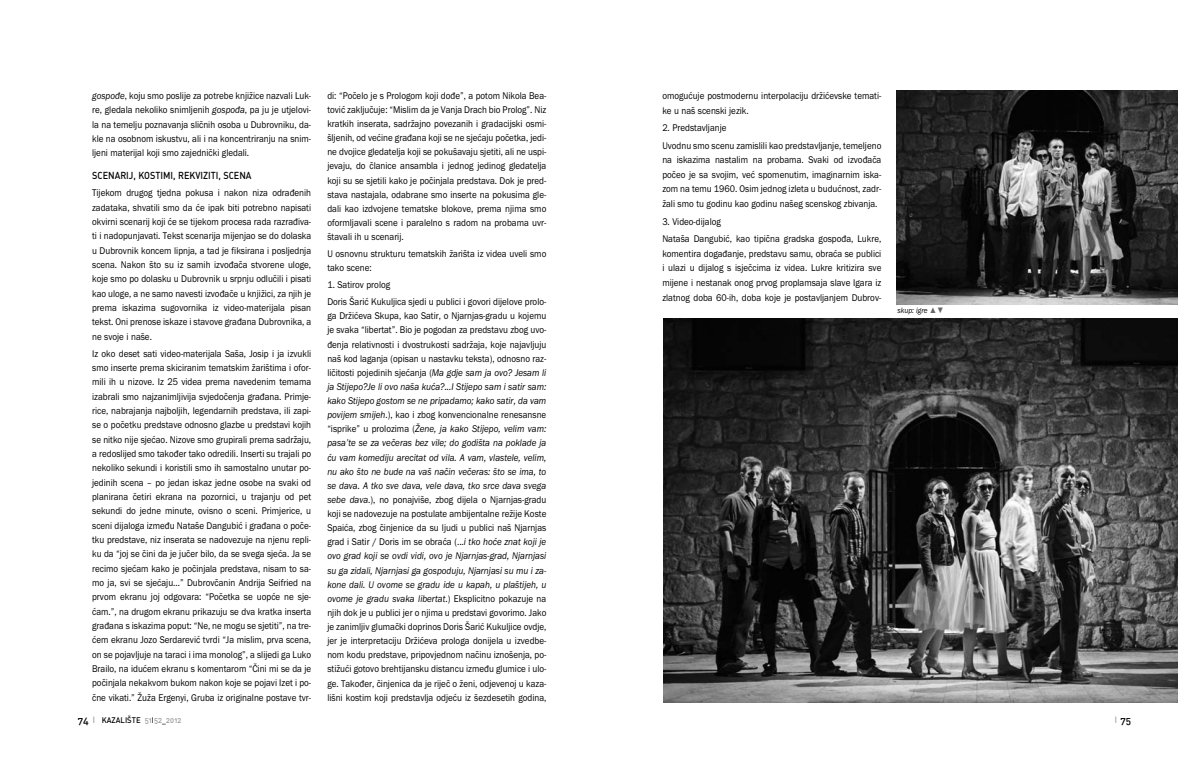
<style>
.page{position:relative;width:1178px;height:777px;background:#fff}
.page>*{position:absolute;margin:0;border:0;box-sizing:border-box;transform-origin:0 0}
.t1{font:10.05px/14.2px "Franklin Gothic";color:#000;text-align:justify;scale:.9 1}
.t2{font:10.05px "DIN Medium Rounded";color:#000;scale:.9 1}
.t3{font:10.05px "DIN Medium Rounded";color:#000}
.t4{font:8.1px "DIN Medium Rounded";color:#000;scale:.95 1}
.t5{font:italic 8.1px "Franklin Gothic";color:#000;scale:.9 1}
.s1{font-style:italic}
.s2{font-size:10.05px}
.s3{font-size:9px;color:#969696}
.s4{color:#999}
.s5{color:#666}
</style>
<div class="page">
<img style="left:896px;top:91px;width:281px;height:213px">
<img style="left:663px;top:319px;width:514px;height:384px">
<p class="t1" style="left:92px;top:89px;width:245px"><span class="s1">gospođe</span>, koju smo poslije za potrebe knjižice nazvali Luk - re, gledala nekoliko snimljenih <span class="s1">gospođa</span>, pa ju je utjelovi&shy;la na temelju poznavanja sličnih osoba u Dubrovniku, da - kle na osobnom iskustvu, ali i na koncentriranju na snim&shy;ljeni materijal koji smo zajednički gledali.</p>
<p class="t2" style="left:92px;top:170px;width:179px">SCENARIJ, KOSTIMI, REKVIZITI, SCENA</p>
<p class="t1" style="left:92px;top:186px;width:245px">Tijekom drugog tjedna pokusa i nakon niza odrađenih zadataka, shvatili smo da će ipak biti potrebno napisati okvirni scenarij koji će se tijekom procesa rada razrađiva&shy;ti i nadopunjavati. Tekst scenarija mijenjao se do dolaska u Dubrovnik koncem lipnja, a tad je fiksirana i posljednja scena. Nakon što su iz samih izvođača stvorene uloge, koje smo po dolasku u Dubrovnik u srpnju odlučili i pisati kao uloge, a ne samo navesti izvođače u knjižici, za njih je prema iskazima sugovornika iz video-materijala pisan tekst. Oni prenose iskaze i stavove građana Dubrovnika, a ne svoje i naše.</p>
<p class="t1" style="left:92px;top:347px;width:245px">Iz oko deset sati video-materijala Saša, Josip i ja izvukli smo inserte prema skiciranim tematskim žarištima i ofor&shy;mili ih u nizove. Iz 25 videa prema navedenim temama iza brali smo najzanimljivija svjedočenja građana. Primje - rice, nabrajanja najboljih, legendarnih predstava, ili zapi&shy;se o početku predstave odnosno glazbe u predstavi kojih se nitko nije sjećao. Nizove smo grupirali prema sadržaju, a redoslijed smo također tako odredili. Inserti su trajali po nekoliko sekundi i koristili smo ih samostalno unutar po - jedinih scena – po jedan iskaz jedne osobe na svaki od planirana četiri ekrana na pozornici, u trajanju od pet sekundi do jedne minute, ovisno o sceni. Primjerice, u sceni dijaloga između Nataše Dangubić i građana o poče&shy;tku predstave, niz inserata se nadovezuje na njenu repli&shy;ku da “joj se čini da je jučer bilo, da se svega sjeća. Ja se recimo sjećam kako je počinjala predstava, nisam to sa - mo ja, svi se sjećaju...” Dubrovčanin Andrija Seifried na prvom ekranu joj odgovara: “Početka se uopće ne sje&shy;ćam.”, na drugom ekranu prikazuju se dva kratka inserta građana s iskazima poput: “Ne, ne mogu se sjetiti”, na tre&shy;ćem ekranu Jozo Serdarević tvrdi “Ja mislim, prva scena, on se pojavljuje na taraci i ima monolog”, a slijedi ga Luko Brailo, na idućem ekranu s komentarom “Čini mi se da je počinjala nekakvom bukom nakon koje se pojavi Izet i po - čne vikati.” Žuža Ergenyi, Gruba iz originalne postave tvr -</p>
<p class="t4" style="left:78px;top:716px;width:110px"><span class="s2">74</span> <span class="s3">I</span> KAZALIŠTE <span class="s4">51</span>I<span class="s4">52</span>_<span class="s4">2012</span></p>
<p class="t1" style="left:327px;top:89px;width:245px">di: “Počelo je s Prologom koji dođe”, a potom Nikola Bea - to vić zaključuje: “Mislim da je Vanja Drach bio Prolog”. Niz kratkih inserata, sadržajno povezanih i gradacijski osmi&shy;šljenih, od većine građana koji se ne sjećaju početka, jedi&shy;ne dvojice gledatelja koji se pokušavaju sjetiti, ali ne uspi&shy;jevaju, do članice ansambla i jednog jedinog gledatelja koji su se sjetili kako je počinjala predstava. Dok je pred&shy;stava nastajala, odabrane smo inserte na pokusima gle&shy;dali kao izdvojene tematske blokove, prema njima smo oformljavali scene i paralelno s radom na probama uvr&shy;štavali ih u scenarij.</p>
<p class="t1" style="left:327px;top:247px;width:245px">U osnovnu strukturu tematskih žarišta iz videa uveli smo tako scene:</p>
<p class="t1" style="left:327px;top:277px;width:245px;line-height:17px">1. Satirov prolog<br>Doris Šarić Kukuljica sjedi u publici i govori dijelove prolo-</p>
<p class="t1" style="left:327px;top:309px;width:245px">ga Držićeva Skupa, kao Satir, o Njarnjas-gradu u kojemu je svaka “libertat”. Bio je pogodan za predstavu zbog uvo&shy;đenja relativnosti i dvostrukosti sadržaja, koje najavljuju naš kod laganja (opisan u nastavku teksta), odnosno raz&shy;ličitosti pojedinih sjećanja (<span class="s1">Ma gdje sam ja ovo? Jesam li ja Stijepo?Je li ovo naša kuća?...I Stijepo sam i satir sam: kako Stijepo gostom se ne pripadamo; kako satir, da vam povijem smijeh</span>.), kao i zbog konvencionalne renesansne “isprike” u prolozima (<span class="s1">Žene, ja kako Stijepo, velim vam: pasa’te se za večeras bez vile; do godišta na poklade ja ću vam komediju arecitat od vila. A vam, vlastele, velim, nu ako što ne bude na vaš način večeras: što se ima, to se dava. A tko sve dava, vele dava, tko srce dava svega sebe dava</span>.), no ponajviše, zbog dijela o Njarnjas-gradu koji se nadovezuje na postulate ambijentalne režije Koste Spaića, zbog činjenice da su ljudi u publici naš Njarnjas grad i Satir / Doris im se obraća (...<span class="s1">i tko hoće znat koji je ovo grad koji se ovdi vidi, ovo je Njarnjas-grad, Njarnjasi su ga zidali, Njarnjasi ga gospoduju, Njarnjasi su mu i za - ko ne dali. U ovome se gradu ide u kapah, u plaštijeh, u ovome je gradu svaka libertat</span>.) Eksplicitno pokazuje na njih dok je u publici jer o njima u predstavi govorimo. Jako je zanimljiv glumački doprinos Doris Šarić Kukuljice ovdje, jer je interpretaciju Držićeva prologa donijela u izvedbe&shy;nom kodu predstave, pripovjednom načinu iznošenja, po - stižući gotovo brehtijansku distancu između glumice i ulo - ge. Također, činjenica da je riječ o ženi, odjevenoj u kaza&shy;lišni kostim koji predstavlja odjeću iz šezdesetih godina,</p>
<p class="t1" style="left:662px;top:89px;width:245px">omogućuje postmodernu interpolaciju držićevske temati&shy;ke u naš scenski jezik.</p>
<p class="t1" style="left:662px;top:120px;width:245px;line-height:17.5px">2. Predstavljanje<br>Uvodnu smo scenu zamislili kao predstavljanje, temeljeno</p>
<p class="t1" style="left:662px;top:153px;width:245px">na iskazima nastalim na probama. Svaki od izvođača počeo je sa svojim, već spomenutim, imaginarnim iska&shy;zom na temu 1960. Osim jednog izleta u budućnost, zadr&shy;žali smo tu godinu kao godinu našeg scenskog zbivanja.</p>
<p class="t1" style="left:662px;top:213px;width:245px;line-height:17.5px">3. Video-dijalog<br>Nataša Dangubić, kao tipična gradska gospođa, Lukre,</p>
<p class="t1" style="left:662px;top:247px;width:245px">komentira događanje, predstavu samu, obraća se publici i ulazi u dijalog s isječcima iz videa. Lukre kritizira sve mijene i nestanak onog prvog proplamsaja slave Igara iz zlatnog doba 60-ih, doba koje je postavljanjem Dubrov -</p>
<p class="t5" style="left:897px;top:308px;width:53px">skup: igre <span class="s5">▲▼</span></p>
<p class="t3" style="left:1114px;top:714px;width:18px"><span class="s3">I</span> 75</p>
</div>
